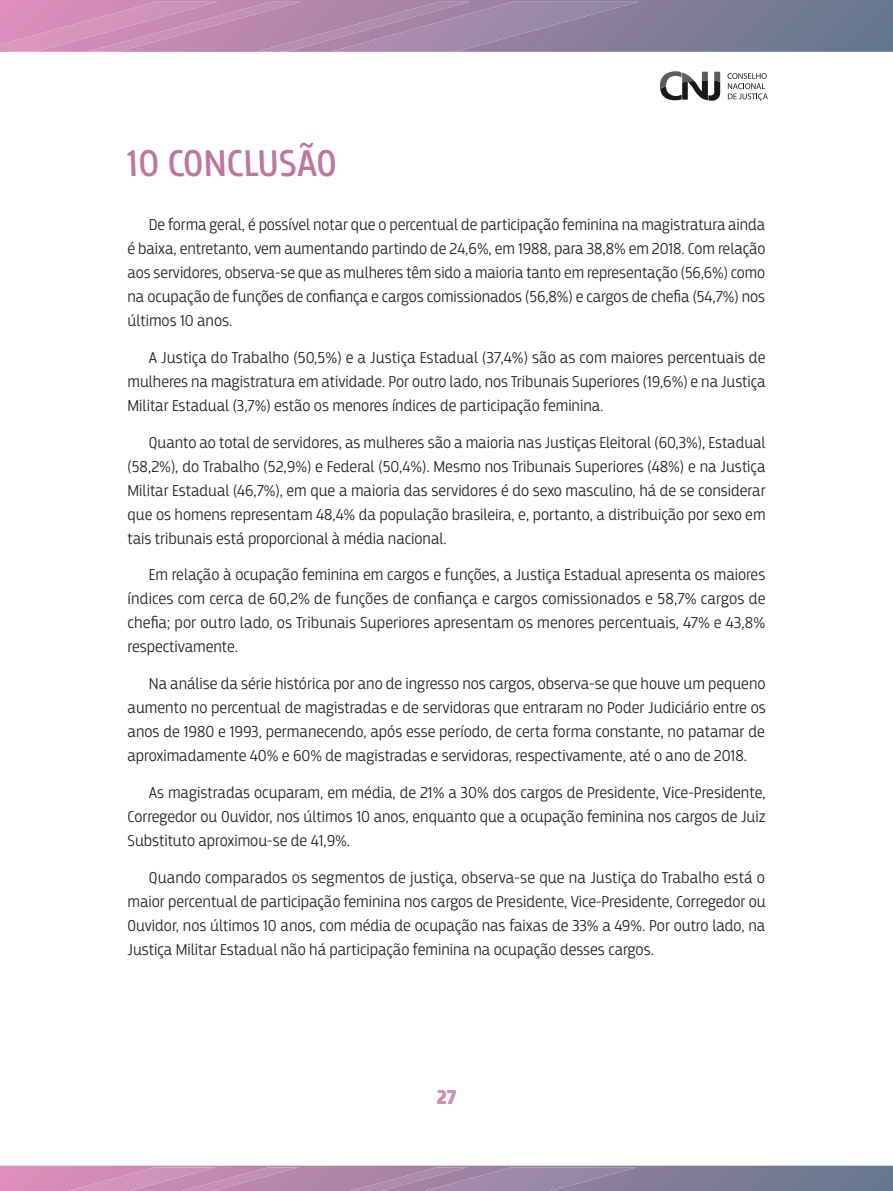
<style>
.page{position:relative;width:893px;height:1191px;background:#fff}
.page>*{position:absolute;margin:0;border:0;box-sizing:border-box;transform-origin:0 0}
.TT1{font:39px "Breakers";color:#bf769e}
.t1{font:900 21px "Breakers";color:#ca90af}
.Texto{font:300 16.5px/24px "Breakers";color:#231f20;text-align:justify}
</style>
<div class="page">
<svg style="left:727px;top:73px;width:41px;height:28px"></svg>
<svg style="left:660px;top:71px;width:60px;height:30px"></svg>
<svg style="left:639px;top:0;width:254px;height:52px;background:#747a94"></svg>
<svg style="left:0;top:0;width:639px;height:52px;background:#b48aae"></svg>
<svg style="left:0;top:1165px;width:893px;height:26px;background:#a588a9"></svg>
<p class="TT1" style="left:128px;top:141px;width:213px">10 CONCLUSÃO</p>
<p class="Texto" style="left:128px;top:212px;width:639px;text-indent:21px">De forma geral, é possível notar que o percentual de participação feminina na magistratura ainda é baixa, entretanto, vem aumentando partindo de 24,6%, em 1988, para 38,8% em 2018. Com relação aos servidores, observa-se que as mulheres têm sido a maioria tanto em representação (56,6%) como na ocupação de funções de confiança e cargos comissionados (56,8%) e cargos de chefia (54,7%) nos últimos 10 anos.</p>
<p class="Texto" style="left:128px;top:345px;width:640px;text-indent:21px">A Justiça do Trabalho (50,5%) e a Justiça Estadual (37,4%) são as com maiores percentuais de mulheres na magistratura em atividade. Por outro lado, nos Tribunais Superiores (19,6%) e na Justiça Militar Estadual (3,7%) estão os menores índices de participação feminina.</p>
<p class="Texto" style="left:128px;top:430px;width:640px;text-indent:21px">Quanto ao total de servidores, as mulheres são a maioria nas Justiças Eleitoral (60,3%), Estadual (58,2%), do Trabalho (52,9%) e Federal (50,4%). Mesmo nos Tribunais Superiores (48%) e na Justiça Militar Estadual (46,7%), em que a maioria das servidores é do sexo masculino, há de se considerar que os homens representam 48,4% da população brasileira, e, portanto, a distribuição por sexo em tais tribunais está proporcional à média nacional.</p>
<p class="Texto" style="left:128px;top:563px;width:640px;text-indent:21px">Em relação à ocupação feminina em cargos e funções, a Justiça Estadual apresenta os maiores índices com cerca de 60,2% de funções de confiança e cargos comissionados e 58,7% cargos de chefia; por outro lado, os Tribunais Superiores apresentam os menores percentuais, 47% e 43,8% respectivamente.</p>
<p class="Texto" style="left:128px;top:671px;width:640px;text-indent:21px">Na análise da série histórica por ano de ingresso nos cargos, observa-se que houve um pequeno aumento no percentual de magistradas e de servidoras que entraram no Poder Judiciário entre os anos de 1980 e 1993, permanecendo, após esse período, de certa forma constante, no patamar de aproximadamente 40% e 60% de magistradas e servidoras, respectivamente, até o ano de 2018.</p>
<p class="Texto" style="left:128px;top:780px;width:640px;text-indent:21px">As magistradas ocuparam, em média, de 21% a 30% dos cargos de Presidente, Vice-Presidente, Corregedor ou Ouvidor, nos últimos 10 anos, enquanto que a ocupação feminina nos cargos de Juiz Substituto aproximou-se de 41,9%.</p>
<p class="Texto" style="left:128px;top:865px;width:640px;text-indent:21px">Quando comparados os segmentos de justiça, observa-se que na Justiça do Trabalho está o maior percentual de participação feminina nos cargos de Presidente, Vice-Presidente, Corregedor ou Ouvidor, nos últimos 10 anos, com média de ocupação nas faixas de 33% a 49%. Por outro lado, na Justiça Militar Estadual não há participação feminina na ocupação desses cargos.</p>
<p class="t1" style="left:437px;top:1084px;width:21px">27</p>
</div>
